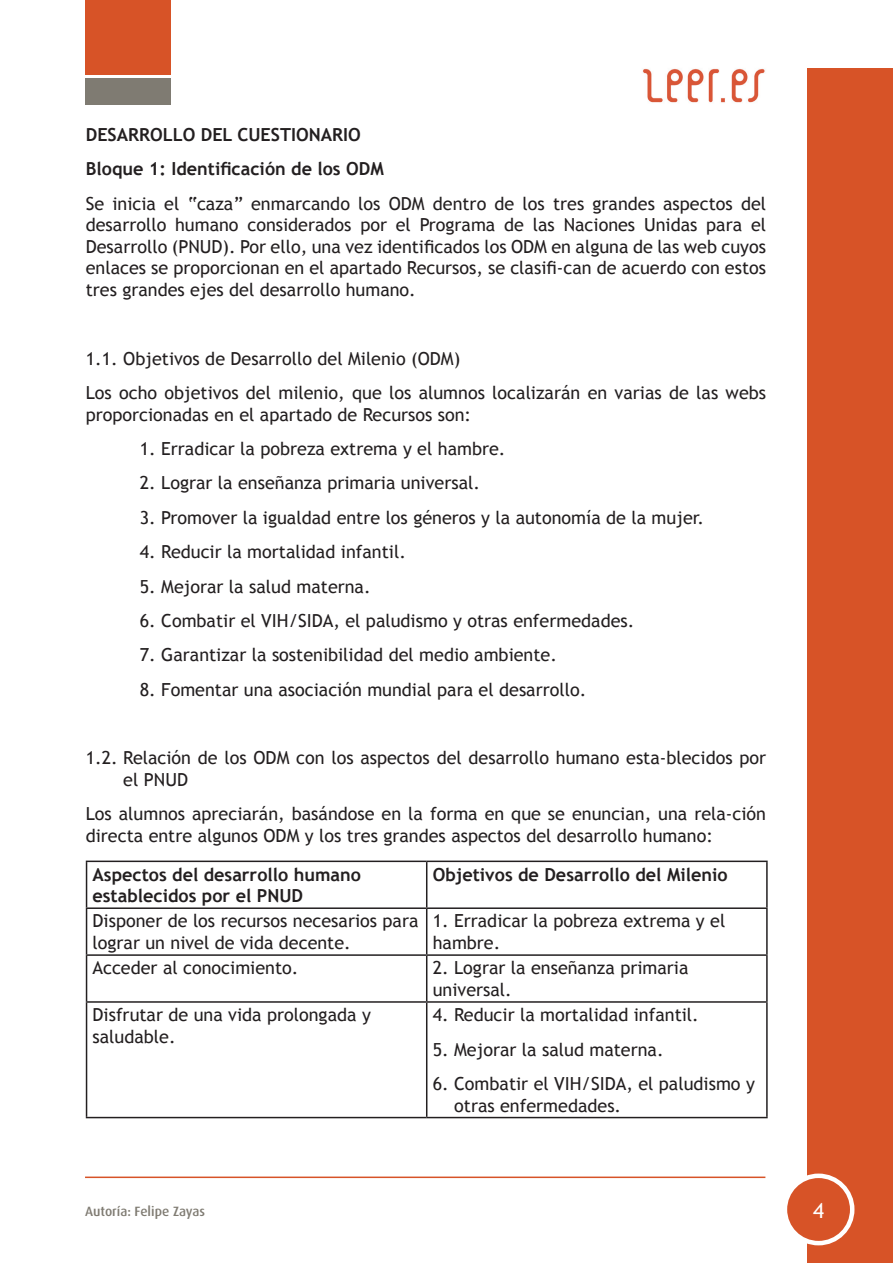
<style>
.page{position:relative;width:893px;height:1263px;background:#fff}
.page>*{position:absolute;margin:0;border:0;box-sizing:border-box;transform-origin:0 0}
.t1{font:21px "Trebuchet MS";color:#fff}
.t2{font:18px/21.6px "Trebuchet MS";color:#231f20}
.t3{font:700 18px/34.3px "Trebuchet MS";color:#231f20}
.t4{font:500 13.5px "Dax";color:#7f7b72}
</style>
<div class="page">
<div style="left:85px;top:0;width:85px;height:74px;background:#d75327"></div>
<div style="left:85px;top:78px;width:85px;height:27px;background:#7f7b72"></div>
<hr style="left:85px;top:1176px;width:680px;height:2px;background:#d75327">
<div style="left:808px;top:68px;width:85px;height:1195px;background:#d75327"></div>
<div style="left:785px;top:1176px;width:67px;height:67px;background:#d75327;border-radius:50%"></div>
<div style="left:783px;top:1173px;width:71px;height:72px;border:4px solid #fff;border-radius:50%"></div>
<img style="left:642px;top:68px;width:123px;height:35px">
<hr style="left:86px;top:860px;width:341px;height:2px;background:#231f20">
<hr style="left:86px;top:862px;width:1px;height:45px;background:#231f20">
<hr style="left:427px;top:860px;width:341px;height:2px;background:#231f20">
<hr style="left:426px;top:862px;width:1px;height:45px;background:#231f20">
<hr style="left:766px;top:862px;width:2px;height:45px;background:#231f20">
<hr style="left:86px;top:907px;width:341px;height:2px;background:#231f20">
<hr style="left:86px;top:909px;width:1px;height:45px;background:#231f20">
<hr style="left:427px;top:907px;width:341px;height:2px;background:#231f20">
<hr style="left:426px;top:909px;width:1px;height:45px;background:#231f20">
<hr style="left:766px;top:909px;width:2px;height:45px;background:#231f20">
<hr style="left:86px;top:954px;width:341px;height:2px;background:#231f20">
<hr style="left:86px;top:956px;width:1px;height:45px;background:#231f20">
<hr style="left:427px;top:954px;width:341px;height:2px;background:#231f20">
<hr style="left:426px;top:956px;width:1px;height:45px;background:#231f20">
<hr style="left:766px;top:956px;width:2px;height:45px;background:#231f20">
<hr style="left:86px;top:1001px;width:341px;height:2px;background:#231f20">
<hr style="left:86px;top:1003px;width:1px;height:114px;background:#231f20">
<hr style="left:427px;top:1001px;width:341px;height:2px;background:#231f20">
<hr style="left:426px;top:1003px;width:1px;height:114px;background:#231f20">
<hr style="left:766px;top:1003px;width:2px;height:114px;background:#231f20">
<hr style="left:86px;top:1117px;width:341px;height:1px;background:#231f20">
<hr style="left:427px;top:1117px;width:341px;height:1px;background:#231f20">
<p class="t3" style="left:86px;top:117px;width:299px">DESARROLLO DEL CUESTIONARIO<br>Bloque 1: Identificación de los ODM</p>
<p class="t2" style="left:86px;top:193px;width:682px;text-align:justify">Se inicia el “caza” enmarcando los ODM dentro de los tres grandes aspectos del desarrollo humano considerados por el Programa de las Naciones Unidas para el Desarrollo (PNUD). Por ello, una vez identificados los ODM en alguna de las web cuyos enlaces se proporcionan en el apartado Recursos, se clasifi-can de acuerdo con estos tres grandes ejes del desarrollo humano.</p>
<p class="t2" style="left:86px;top:341px;width:682px;line-height:34.3px">1.1. Objetivos de Desarrollo del Milenio (ODM)<br>Los ocho objetivos del milenio, que los alumnos localizarán en varias de las webs</p>
<p class="t2" style="left:86px;top:404px;width:387px">proporcionadas en el apartado de Recursos son:</p>
<p class="t2" style="left:140px;top:438px;width:367px">1. Erradicar la pobreza extrema y el hambre.</p>
<p class="t2" style="left:140px;top:472px;width:342px">2. Lograr la enseñanza primaria universal.</p>
<p class="t2" style="left:140px;top:507px;width:566px">3. Promover la igualdad entre los géneros y la autonomía de la mujer.</p>
<p class="t2" style="left:140px;top:541px;width:268px">4. Reducir la mortalidad infantil.</p>
<p class="t2" style="left:140px;top:576px;width:232px">5. Mejorar la salud materna.</p>
<p class="t2" style="left:140px;top:610px;width:496px">6. Combatir el VIH/SIDA, el paludismo y otras enfermedades.</p>
<p class="t2" style="left:140px;top:644px;width:419px">7. Garantizar la sostenibilidad del medio ambiente.</p>
<p class="t2" style="left:140px;top:679px;width:448px">8. Fomentar una asociación mundial para el desarrollo.</p>
<p class="t2" style="left:123px;top:747px;width:644px;text-indent:-38px">1.2. Relación de los ODM con los aspectos del desarrollo humano esta-blecidos por el PNUD</p>
<p class="t2" style="left:86px;top:803px;width:682px">Los alumnos apreciarán, basándose en la forma en que se enuncian, una rela-ción directa entre algunos ODM y los tres grandes aspectos del desarrollo humano:</p>
<p class="t3" style="left:93px;top:863px;width:270px;line-height:21.6px">Aspectos del desarrollo humano establecidos por el PNUD</p>
<p class="t3" style="left:433px;top:857px;width:296px">Objetivos de Desarrollo del Milenio</p>
<p class="t2" style="left:93px;top:910px;width:327px">Disponer de los recursos necesarios para lograr un nivel de vida decente.</p>
<p class="t2" style="left:433px;top:910px;width:294px">1. Erradicar la pobreza extrema y el hambre.</p>
<p class="t2" style="left:93px;top:957px;width:207px">Acceder al conocimiento.</p>
<p class="t2" style="left:433px;top:957px;width:257px">2. Lograr la enseñanza primaria universal.</p>
<p class="t2" style="left:93px;top:1004px;width:280px">Disfrutar de una vida prolongada y saludable.</p>
<p class="t2" style="left:433px;top:1004px;width:268px">4. Reducir la mortalidad infantil.</p>
<p class="t2" style="left:433px;top:1039px;width:232px">5. Mejorar la salud materna.</p>
<p class="t2" style="left:454px;top:1073px;width:302px;text-indent:-21px">6. Combatir el VIH/SIDA, el paludismo y otras enfermedades.</p>
<p class="t4" style="left:85px;top:1204px;width:122px">Autoría: Felipe Zayas</p>
<p class="t1" style="left:813px;top:1198px;width:13px">4</p>
</div>
